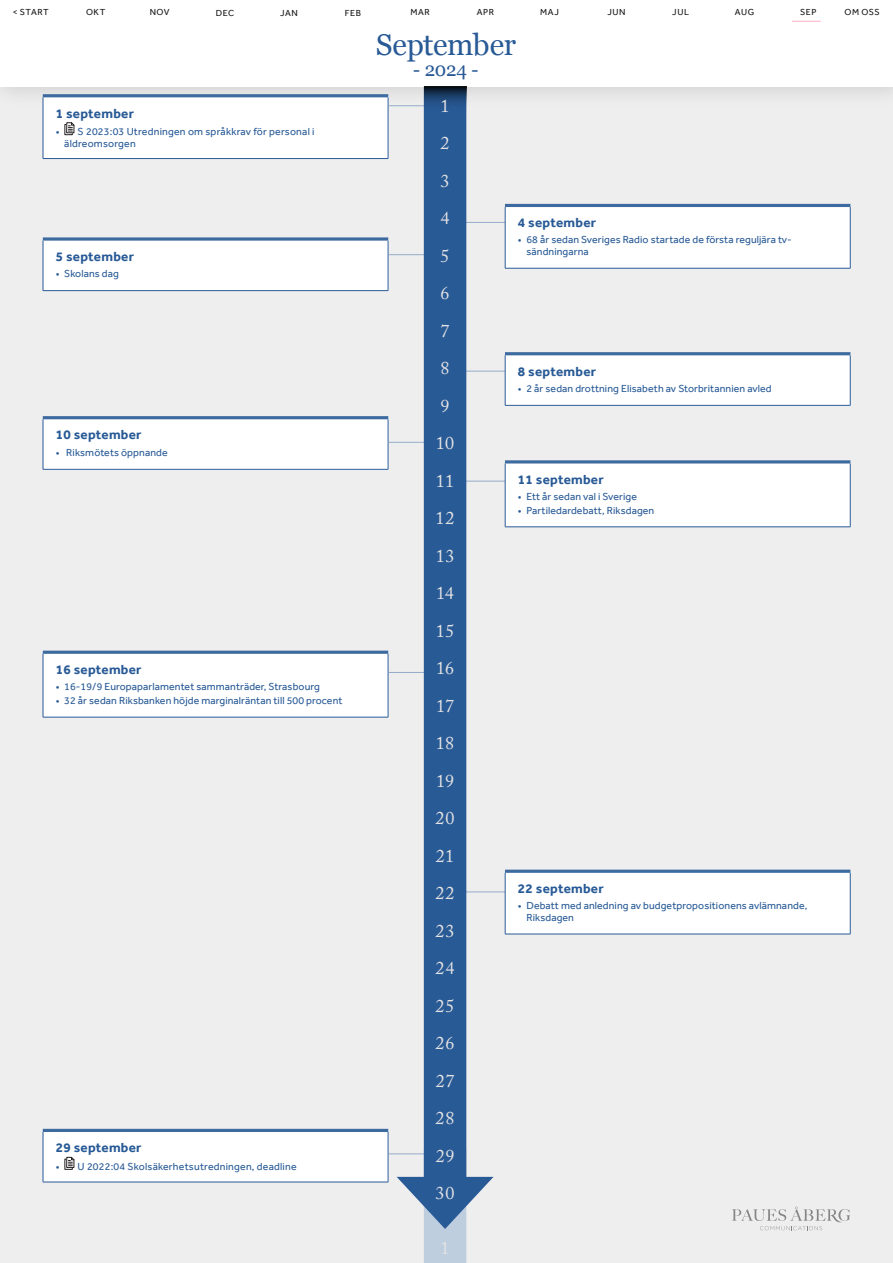
<style>
.page{position:relative;width:893px;height:1263px;background:#fff}
.page>*{position:absolute;margin:0;border:0;box-sizing:border-box;transform-origin:0 0}
.t1{font:30px "Georgia";letter-spacing:-.015em;color:#285a96}
.t2{font:19.5px "Georgia";color:#285a96;scale:.96 1}
.t3{font:18px/37.5px "Adobe Caslon Pro";letter-spacing:.04em;color:#e5e3e3}
.t4{font:700 13.5px "Effra";letter-spacing:.02em;color:#285a96}
.t5{font:10.5px/12px "Effra";letter-spacing:.01em;color:#285a96}
.t6{font:9px "Effra";letter-spacing:.06em;color:#141414}
</style>
<div class="page">
<div style="left:0;top:87px;width:893px;height:1176px;background:#efeeef"></div>
<div style="left:0;top:0;width:893px;height:108px;background:#e5e4e5"></div>
<div style="left:0;top:0;width:893px;height:87px;background:#fff"></div>
<div style="left:424px;top:1150px;width:42px;height:113px;background:#becedf"></div>
<hr style="left:382px;top:105px;width:65px;height:1px;background:#93acca">
<hr style="left:370px;top:672px;width:66px;height:1px;background:#93acca">
<hr style="left:451px;top:481px;width:66px;height:1px;background:#93acca">
<hr style="left:446px;top:371px;width:66px;height:1px;background:#93acca">
<hr style="left:377px;top:1153px;width:66px;height:1px;background:#93acca">
<hr style="left:369px;top:442px;width:66px;height:1px;background:#93acca">
<hr style="left:369px;top:254px;width:66px;height:1px;background:#93acca">
<hr style="left:461px;top:222px;width:65px;height:1px;background:#93acca">
<hr style="left:448px;top:892px;width:66px;height:1px;background:#93acca">
<div style="left:505px;top:205px;width:345px;height:63px;background:#fff"></div>
<hr style="left:505px;top:204px;width:345px;height:3px;background:#3d6ba0">
<hr style="left:505px;top:207px;width:1px;height:61px;background:#285a96">
<hr style="left:850px;top:207px;width:1px;height:61px;background:#285a96">
<hr style="left:505px;top:268px;width:345px;height:1px;background:#285a96">
<div style="left:505px;top:354px;width:345px;height:51px;background:#fff"></div>
<hr style="left:505px;top:352px;width:345px;height:3px;background:#3d6ba0">
<hr style="left:505px;top:355px;width:1px;height:50px;background:#285a96">
<hr style="left:850px;top:355px;width:1px;height:50px;background:#285a96">
<hr style="left:505px;top:405px;width:345px;height:1px;background:#285a96">
<div style="left:505px;top:462px;width:345px;height:65px;background:#fff"></div>
<hr style="left:505px;top:460px;width:345px;height:3px;background:#3d6ba0">
<hr style="left:505px;top:463px;width:1px;height:64px;background:#285a96">
<hr style="left:850px;top:463px;width:1px;height:64px;background:#285a96">
<hr style="left:505px;top:527px;width:345px;height:1px;background:#285a96">
<div style="left:505px;top:871px;width:345px;height:63px;background:#fff"></div>
<hr style="left:505px;top:870px;width:345px;height:3px;background:#3d6ba0">
<hr style="left:505px;top:873px;width:1px;height:61px;background:#285a96">
<hr style="left:850px;top:873px;width:1px;height:61px;background:#285a96">
<hr style="left:505px;top:934px;width:345px;height:1px;background:#285a96">
<div style="left:43px;top:239px;width:345px;height:52px;background:#fff"></div>
<svg style="left:43px;top:237px;width:345px;height:4px"></svg>
<hr style="left:43px;top:241px;width:1px;height:49px;background:#285a96">
<hr style="left:388px;top:241px;width:1px;height:49px;background:#285a96">
<hr style="left:43px;top:290px;width:345px;height:1px;background:#285a96">
<div style="left:43px;top:418px;width:345px;height:51px;background:#fff"></div>
<hr style="left:43px;top:416px;width:345px;height:3px;background:#3d6ba0">
<hr style="left:43px;top:419px;width:1px;height:50px;background:#285a96">
<hr style="left:388px;top:419px;width:1px;height:50px;background:#285a96">
<hr style="left:43px;top:469px;width:345px;height:1px;background:#285a96">
<div style="left:43px;top:652px;width:345px;height:65px;background:#fff"></div>
<hr style="left:43px;top:651px;width:345px;height:3px;background:#3d6ba0">
<hr style="left:43px;top:654px;width:1px;height:63px;background:#285a96">
<hr style="left:388px;top:654px;width:1px;height:63px;background:#285a96">
<hr style="left:43px;top:717px;width:345px;height:1px;background:#285a96">
<div style="left:43px;top:96px;width:345px;height:63px;background:#fff"></div>
<hr style="left:43px;top:94px;width:345px;height:3px;background:#3d6ba0">
<hr style="left:43px;top:97px;width:1px;height:61px;background:#285a96">
<hr style="left:388px;top:97px;width:1px;height:61px;background:#285a96">
<hr style="left:43px;top:158px;width:345px;height:1px;background:#285a96">
<svg style="left:64px;top:122px;width:10px;height:13px"></svg>
<div style="left:43px;top:1130px;width:345px;height:52px;background:#fff"></div>
<hr style="left:43px;top:1129px;width:345px;height:3px;background:#3d6ba0">
<hr style="left:43px;top:1132px;width:1px;height:50px;background:#285a96">
<hr style="left:388px;top:1132px;width:1px;height:50px;background:#285a96">
<hr style="left:43px;top:1182px;width:345px;height:1px;background:#285a96">
<svg style="left:64px;top:1157px;width:10px;height:13px"></svg>
<svg style="left:732px;top:1207px;width:118px;height:23px"></svg>
<svg style="left:792px;top:21px;width:29px;height:1px"></svg>
<div style="left:424px;top:87px;width:42px;height:1106px;background:#285a96"></div>
<svg style="left:397px;top:1177px;width:96px;height:52px"></svg>
<svg style="left:424px;top:87px;width:42px;height:17px"></svg>
<p class="t6" style="left:13px;top:7px;width:37px">&lt; START</p>
<p class="t6" style="left:86px;top:7px;width:21px">OKT</p>
<p class="t6" style="left:150px;top:7px;width:21px">NOV</p>
<p class="t6" style="left:216px;top:8px;width:20px">DEC</p>
<p class="t6" style="left:280px;top:8px;width:19px">JAN</p>
<p class="t6" style="left:345px;top:8px;width:18px">FEB</p>
<p class="t6" style="left:410px;top:7px;width:21px">MAR</p>
<p class="t6" style="left:477px;top:7px;width:19px">APR</p>
<p class="t6" style="left:540px;top:7px;width:20px">MAJ</p>
<p class="t6" style="left:608px;top:7px;width:20px">JUN</p>
<p class="t6" style="left:672px;top:7px;width:18px">JUL</p>
<p class="t6" style="left:735px;top:7px;width:21px">AUG</p>
<p class="t6" style="left:800px;top:7px;width:18px">SEP</p>
<p class="t6" style="left:845px;top:7px;width:37px">OM OSS</p>
<h1 class="t1" style="left:376px;top:22px;width:142px">September</h1>
<h2 class="t2" style="left:413px;top:55px;width:70px">- 2024 -</h2>
<p class="t4" style="left:56px;top:105px;width:80px">1 september</p>
<p class="t5" style="left:64px;top:126px;width:252px;text-indent:-9px">• S 2023:03 Utredningen om språkkrav för personal i äldreomsorgen</p>
<p class="t4" style="left:56px;top:248px;width:80px">5 september</p>
<p class="t5" style="left:56px;top:267px;width:65px">• Skolans dag</p>
<p class="t4" style="left:56px;top:427px;width:87px">10 september</p>
<p class="t5" style="left:56px;top:446px;width:113px">• Riksmötets öppnande</p>
<p class="t4" style="left:56px;top:661px;width:87px">16 september</p>
<p class="t5" style="left:56px;top:681px;width:266px">• 16-19/9 Europaparlamentet sammanträder, Strasbourg</p>
<p class="t5" style="left:56px;top:695px;width:288px">• 32 år sedan Riksbanken höjde marginalräntan till 500 procent</p>
<p class="t4" style="left:56px;top:1139px;width:87px">29 september</p>
<p class="t5" style="left:56px;top:1160px;width:242px">• U 2022:04 Skolsäkerhetsutredningen, deadline</p>
<h3 class="t3" style="left:435px;top:87px;width:21px">1<br>2<br>3<br>4<br>5<br>6<br>7<br>8<br>9<br>10<br>11<br>12<br>13<br>14<br>15<br>16<br>17<br>18<br>19<br>20<br>21<br>22<br>23<br>24<br>25<br>26<br>27<br>28<br>29<br>30</h3>
<h3 class="t3" style="left:441px;top:1229px;width:10px">1</h3>
<p class="t4" style="left:518px;top:215px;width:80px">4 september</p>
<p class="t5" style="left:526px;top:234px;width:267px;text-indent:-9px">• 68 år sedan Sveriges Radio startade de första reguljära tv&shy;sändningarna</p>
<p class="t4" style="left:518px;top:363px;width:80px">8 september</p>
<p class="t5" style="left:518px;top:382px;width:255px">• 2 år sedan drottning Elisabeth av Storbritannien avled</p>
<p class="t4" style="left:518px;top:471px;width:87px">11 september</p>
<p class="t5" style="left:518px;top:490px;width:121px">• Ett år sedan val i Sverige</p>
<p class="t5" style="left:518px;top:504px;width:138px">• Partiledardebatt, Riksdagen</p>
<p class="t4" style="left:518px;top:880px;width:87px">22 september</p>
<p class="t5" style="left:526px;top:900px;width:282px;text-indent:-9px">• Debatt med anledning av budgetpropositionens avlämnande,<br>Riksdagen</p>
</div>
